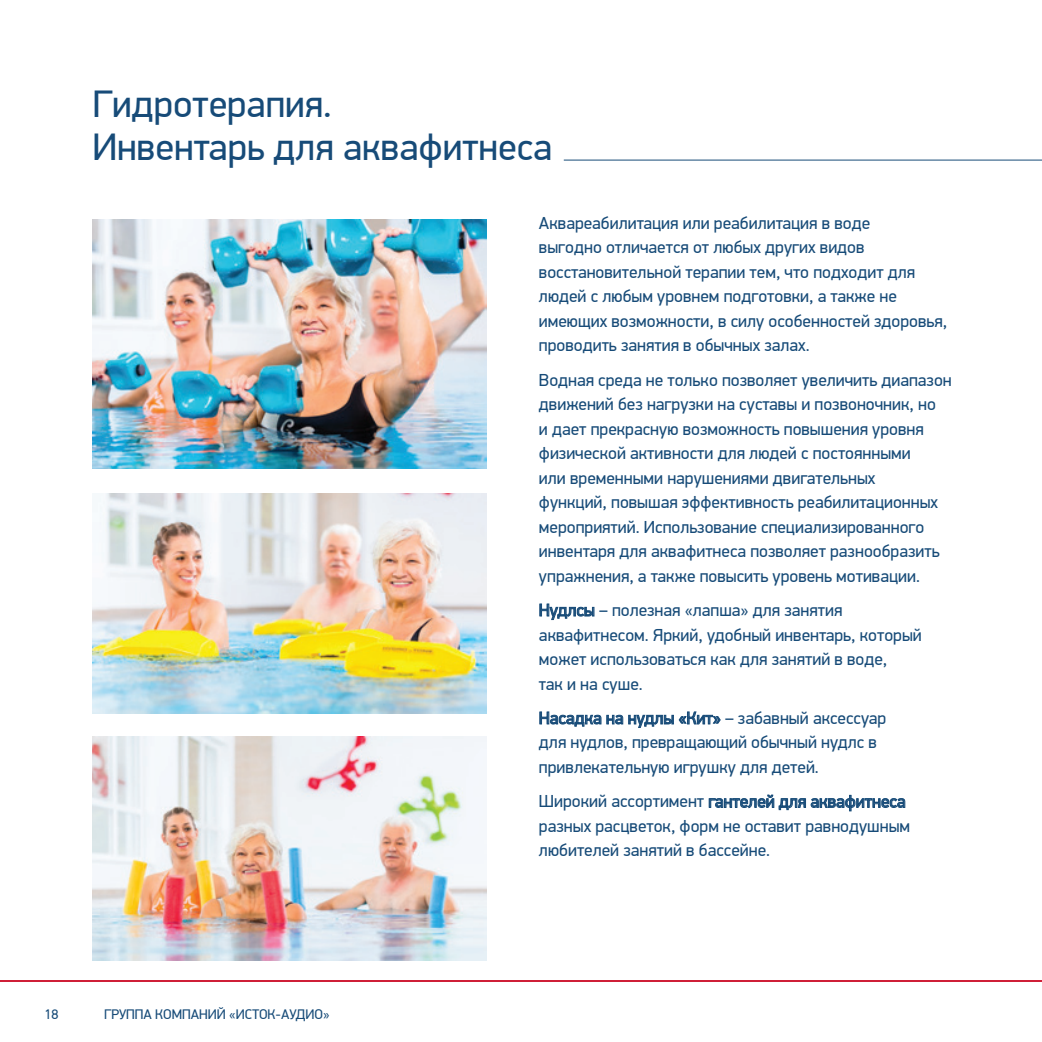
<style>
.page{position:relative;width:1042px;height:1042px;background:#fff}
.page>*{position:absolute;margin:0;border:0;box-sizing:border-box;transform-origin:0 0}
.t1{font:38.5px/43.8px "PF Din Display Pro";color:#174b78}
.t2{font:17.5px/24.5px "PF Din Display Pro";color:#174b78}
.t3{font:14px "PF Din Display Pro";color:#174b78}
</style>
<div class="page">
<hr style="left:0;top:979px;width:1042px;height:2px;background:#cf1f37">
<hr style="left:564px;top:160px;width:478px;height:1px;background:#174b78">
<svg style="left:539px;top:603px;width:55px;height:18px"></svg>
<svg style="left:539px;top:711px;width:181px;height:17px"></svg>
<svg style="left:709px;top:795px;width:196px;height:17px"></svg>
<img style="left:92px;top:219px;width:395px;height:249px">
<img style="left:92px;top:494px;width:395px;height:219px">
<img style="left:92px;top:736px;width:395px;height:224px">
<h1 class="t1" style="left:92px;top:82px;width:461px">Гидротерапия.<br>Инвентарь для аквафитнеса</h1>
<p class="t3" style="left:45px;top:1005px;width:16px">18</p>
<p class="t3" style="left:104px;top:1005px;width:227px">группа компаний «исток-Аудио»</p>
<p class="t2" style="left:539px;top:211px;width:410px">Аквареабилитация или реабилитация в воде<br>выгодно отличается от любых других видов восстановительной терапии тем, что подходит для людей с любым уровнем подготовки, а также не имеющих возможности, в силу особенностей здоровья, проводить занятия в обычных залах.</p>
<p class="t2" style="left:539px;top:367px;width:414px">Водная среда не только позволяет увеличить диапазон движений без нагрузки на суставы и позвоночник, но<br>и дает прекрасную возможность повышения уровня физической активности для людей с постоянными<br>или временными нарушениями двигательных<br>функций, повышая эффективность реабилитационных мероприятий. Использование специализированного инвентаря для аквафитнеса позволяет разнообразить упражнения, а также повысить уровень мотивации.</p>
<p class="t2" style="left:539px;top:598px;width:384px">Нудлсы – полезная «лапша» для занятия аквафитнесом. Яркий, удобный инвентарь, который может использоваться как для занятий в воде,<br>так и на суше.</p>
<p class="t2" style="left:539px;top:706px;width:349px">Насадка на нудлы «Кит» – забавный аксессуар для нудлов, превращающий обычный нудлс в привлекательную игрушку для детей.</p>
<p class="t2" style="left:539px;top:789px;width:373px">Широкий ассортимент гантелей для аквафитнеса разных расцветок, форм не оставит равнодушным любителей занятий в бассейне.</p>
</div>
